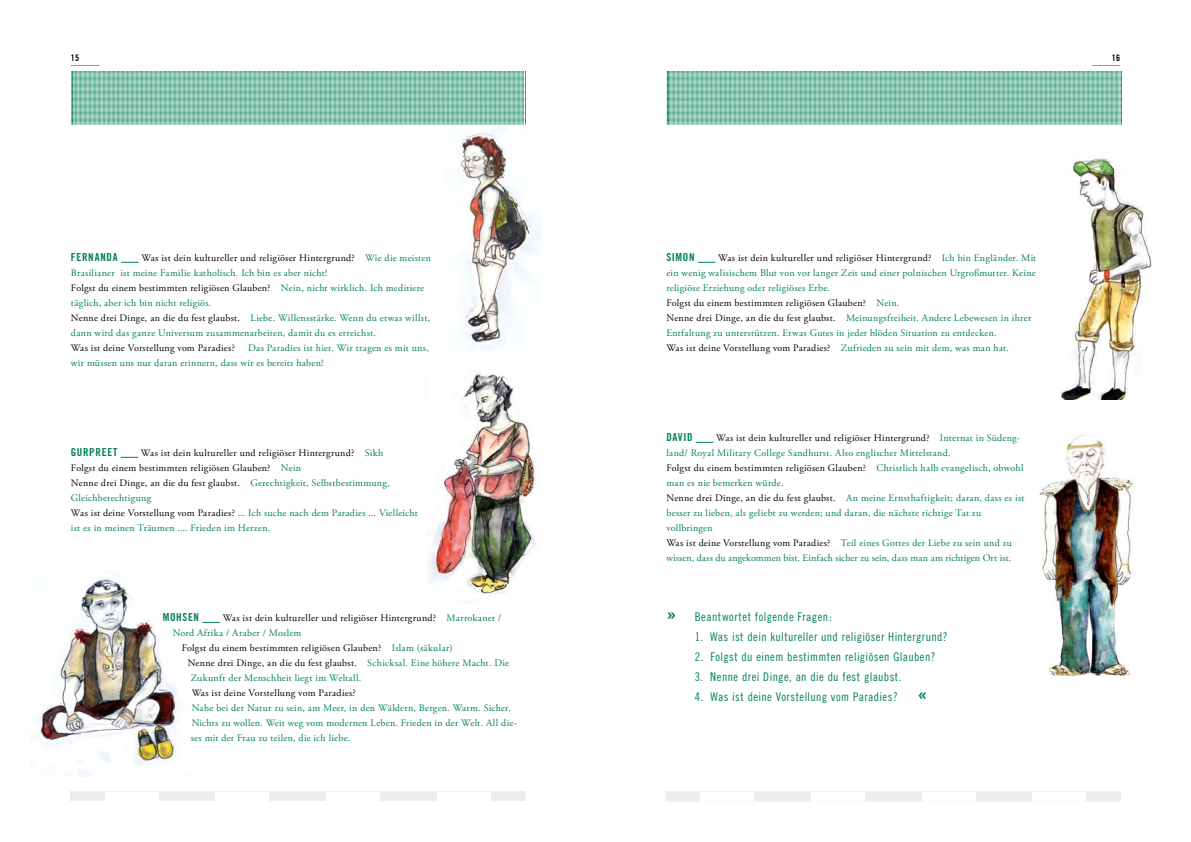
<style>
.page{position:relative;width:1191px;height:842px;background:#fff}
.page>*{position:absolute;margin:0;border:0;box-sizing:border-box;transform-origin:0 0}
.t1{font:12px "Trade Gothic Cond Eighteen";letter-spacing:.03em;color:#008054}
.t2{font:11px "Trade Gothic Bold Cond Twenty";letter-spacing:.065em;color:#008054}
.t3{font:10px/15px "Adobe Garamond Pro";letter-spacing:.025em;color:#008054}
.t4{font:10px/15px "Adobe Garamond Pro";letter-spacing:.025em;color:#000}
.t5{font:9px "Trade Gothic Bold Cond Twenty";color:#000}
.s1{color:#000}
.s2{color:#008054}
.s3{font-family:"Trade Gothic Bold Cond Twenty";font-size:20px}
</style>
<div class="page">
<img style="left:428px;top:373px;width:108px;height:230px">
<img style="left:32px;top:578px;width:148px;height:198px">
<img style="left:1060px;top:158px;width:92px;height:241px">
<img style="left:1038px;top:435px;width:95px;height:240px">
<img style="left:458px;top:127px;width:82px;height:223px">
<svg style="left:698px;top:262px;width:17px;height:1px"></svg>
<svg style="left:696px;top:442px;width:17px;height:1px"></svg>
<svg style="left:121px;top:262px;width:18px;height:1px"></svg>
<svg style="left:121px;top:457px;width:17px;height:1px"></svg>
<svg style="left:202px;top:622px;width:18px;height:1px"></svg>
<svg style="left:71px;top:65px;width:455px;height:60px"></svg>
<div style="left:70px;top:791px;width:455px;height:10px;background:#ececec;border:2px solid #ececec"></div>
<div style="left:105px;top:792px;width:54px;height:8px;background:#fff"></div>
<div style="left:215px;top:792px;width:54px;height:8px;background:#fff"></div>
<div style="left:326px;top:792px;width:54px;height:8px;background:#fff"></div>
<div style="left:437px;top:792px;width:53px;height:8px;background:#fff"></div>
<svg style="left:667px;top:65px;width:454px;height:60px"></svg>
<div style="left:665px;top:791px;width:456px;height:10px;background:#ececec;border:2px solid #ececec"></div>
<div style="left:700px;top:792px;width:54px;height:8px;background:#fff"></div>
<div style="left:811px;top:792px;width:54px;height:8px;background:#fff"></div>
<div style="left:921px;top:792px;width:54px;height:8px;background:#fff"></div>
<div style="left:1032px;top:792px;width:54px;height:8px;background:#fff"></div>
<p class="t5" style="left:71px;top:53px;width:10px">15</p>
<p class="t5" style="left:1111px;top:53px;width:10px">16</p>
<p class="t2" style="left:71px;top:251px;width:42px">FERNANDA</p>
<p class="t3" style="left:71px;top:251px;width:361px;text-indent:71px"><span class="s1">Was ist dein kultureller und religiöser Hintergrund?</span> Wie die meisten Brasilianer ist meine Familie katholisch. Ich bin es aber nicht!<br><span class="s1">Folgst du einem bestimmten religiösen Glauben?</span> Nein, nicht wirklich. Ich meditiere täglich, aber ich bin nicht religiös.<br><span class="s1">Nenne drei Dinge, an die du fest glaubst.</span> Liebe. Willensstärke. Wenn du etwas willst, dann wird das ganze Universum zusammenarbeiten, damit du es erreichst.</p>
<p class="t4" style="left:71px;top:341px;width:166px">Was ist deine Vorstellung vom Paradies?</p>
<p class="t3" style="left:71px;top:341px;width:359px;text-indent:177px">Das Paradies ist hier. Wir tragen es mit uns, wir müssen uns nur daran erinnern, dass wir es bereits haben!</p>
<p class="t2" style="left:71px;top:446px;width:37px">GURPREET</p>
<p class="t4" style="left:71px;top:446px;width:348px;text-indent:70px">Was ist dein kultureller und religiöser Hintergrund? <span class="s2">Sikh<br></span>Folgst du einem bestimmten religiösen Glauben? <span class="s2">Nein<br></span>Nenne drei Dinge, an die du fest glaubst. <span class="s2">Gerechtigkeit, Selbstbestimmung, Gleichberechtigung<br></span>Was ist deine Vorstellung vom Paradies? <span class="s2">... Ich suche nach dem Paradies ... Vielleicht ist es in meinen Träumen .... Frieden im Herzen.</span></p>
<p class="t2" style="left:163px;top:611px;width:38px">MOHSEN</p>
<p class="t4" style="left:223px;top:611px;width:280px">Was ist dein kultureller und religiöser Hintergrund? <span class="s2">Marrokaner /</span></p>
<p class="t3" style="left:173px;top:626px;width:130px">Nord Afrika / Araber / Moslem</p>
<p class="t4" style="left:182px;top:641px;width:272px">Folgst du einem bestimmten religiösen Glauben? <span class="s2">Islam (säkular)</span></p>
<p class="t4" style="left:188px;top:656px;width:323px">Nenne drei Dinge, an die du fest glaubst. <span class="s2">Schicksal. Eine höhere Macht. Die</span></p>
<p class="t3" style="left:191px;top:671px;width:172px">Zukunft der Menschheit liegt im Weltall.</p>
<p class="t4" style="left:192px;top:686px;width:166px">Was ist deine Vorstellung vom Paradies?</p>
<p class="t3" style="left:191px;top:701px;width:328px">Nahe bei der Natur zu sein, am Meer, in den Wäldern, Bergen. Warm. Sicher.<br>Nichts zu wollen. Weit weg vom modernen Leben. Frieden in der Welt. All die&shy;ses mit der Frau zu teilen, die ich liebe.</p>
<p class="t2" style="left:666px;top:251px;width:30px">SIMON</p>
<p class="t3" style="left:666px;top:251px;width:371px;text-indent:52px"><span class="s1">Was ist dein kultureller und religiöser Hintergrund?</span> Ich bin Engländer. Mit ein wenig walisischem Blut von vor langer Zeit und einer polnischen Urgroßmutter. Keine religiöse Erziehung oder religiöses Erbe.<br><span class="s1">Folgst du einem bestimmten religiösen Glauben?</span> Nein.<br><span class="s1">Nenne drei Dinge, an die du fest glaubst.</span> Meinungsfreiheit. Andere Lebewesen in ihrer Entfaltung zu unterstützen. Etwas Gutes in jeder blöden Situation zu entdecken.<br><span class="s1">Was ist deine Vorstellung vom Paradies?</span> Zufrieden zu sein mit dem, was man hat.</p>
<p class="t2" style="left:666px;top:431px;width:26px">DAVID</p>
<p class="t3" style="left:666px;top:431px;width:360px;text-indent:50px"><span class="s1">Was ist dein kultureller und religiöser Hintergrund?</span> Internat in Südeng&shy;land/ Royal Military College Sandhurst. Also englischer Mittelstand.<br><span class="s1">Folgst du einem bestimmten religiösen Glauben?</span> Christlich halb evangelisch, obwohl man es nie bemerken würde.<br><span class="s1">Nenne drei Dinge, an die du fest glaubst.</span> An meine Ernsthaftigkeit; daran, dass es ist besser zu lieben, als geliebt zu werden; und daran, die nächste richtige Tat zu vollbringen<br><span class="s1">Was ist deine Vorstellung vom Paradies?</span> Teil eines Gottes der Liebe zu sein und zu wissen, dass du angekommen bist. Einfach sicher zu sein, dass man am richtigen Ort ist.</p>
<p class="t1" style="left:666px;top:610px;width:167px"><span class="s3">»</span> Beantwortet folgende Fragen:</p>
<p class="t1" style="left:694px;top:630px;width:254px">1. Was ist dein kultureller und religiöser Hintergrund?</p>
<p class="t1" style="left:694px;top:650px;width:242px">2. Folgst du einem bestimmten religiösen Glauben?</p>
<p class="t1" style="left:694px;top:670px;width:208px">3. Nenne drei Dinge, an die du fest glaubst.</p>
<p class="t1" style="left:694px;top:690px;width:234px">4. Was ist deine Vorstellung vom Paradies? <span class="s3">«</span></p>
</div>
